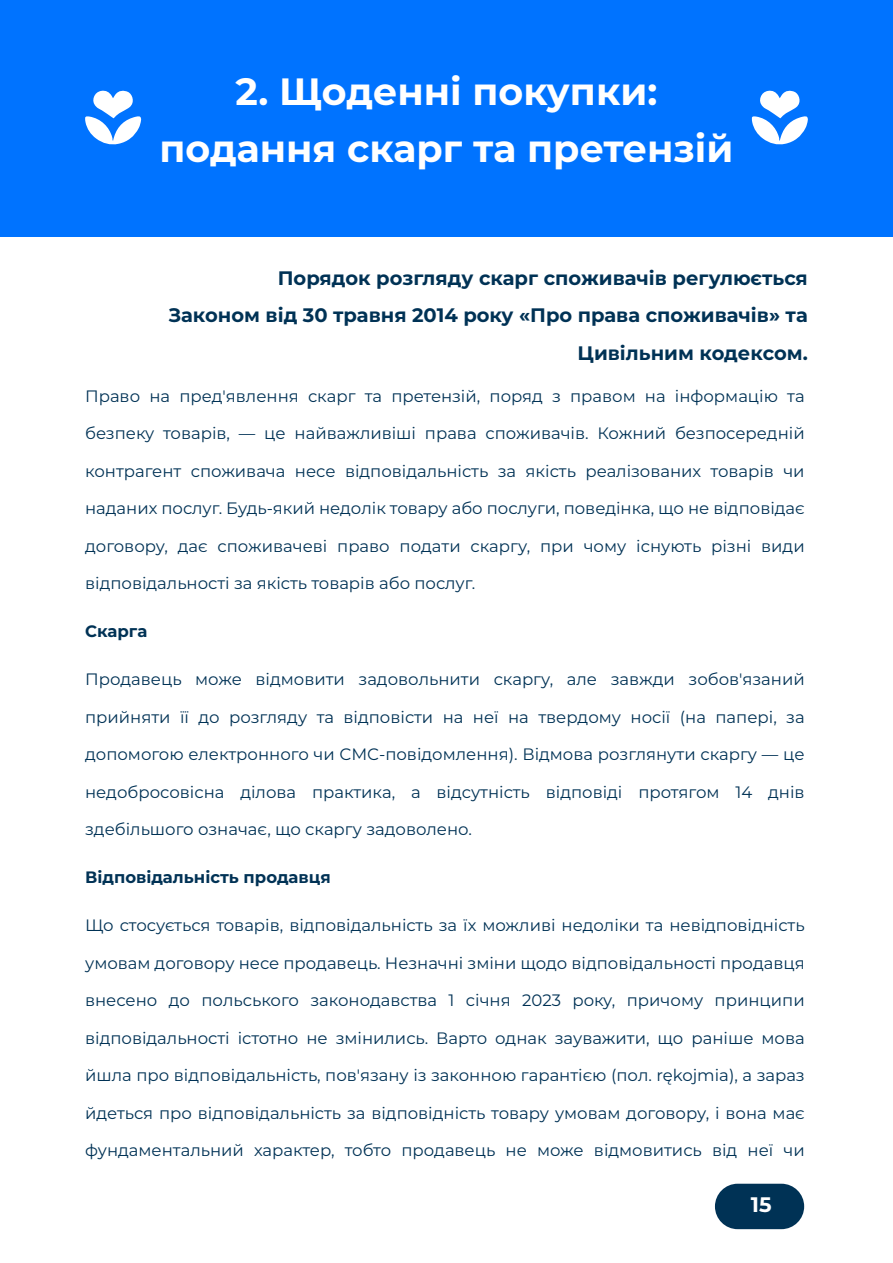
<style>
.page{position:relative;width:893px;height:1263px;background:#fff}
.page>*{position:absolute;margin:0;border:0;box-sizing:border-box;transform-origin:0 0}
.t1{font:700 37.95px/57px "Montserrat";color:#fff;text-align:center}
.t2{font:700 21px "Montserrat";color:#fff}
.t3{font:700 19.5px/37.5px "Montserrat";color:#003255;text-align:right}
.t4{font:16.5px "Montserrat";color:#003255}
.t5{font:700 16.5px "Montserrat";color:#003255}
</style>
<div class="page">
<div style="left:715px;top:1184px;width:89px;height:45px;background:#003255;border-radius:23px"></div>
<div style="left:0;top:0;width:893px;height:236px;background:#0073ff"></div>
<svg style="left:85px;top:90px;width:56px;height:55px"></svg>
<svg style="left:752px;top:90px;width:56px;height:55px"></svg>
<h1 class="t1" style="left:160px;top:61px;width:575px">2. Щоденні покупки: подання скарг та претензій</h1>
<p class="t3" style="left:168px;top:258px;width:641px">Порядок розгляду скарг споживачів регулюється<br>Законом від 30 травня 2014 року «Про права споживачів» та<br>Цивільним кодексом.</p>
<p class="t4" style="left:85px;top:384px;width:721px">Право на пред'явлення скарг та претензій, поряд з правом на інформацію та</p>
<p class="t4" style="left:85px;top:422px;width:721px">безпеку товарів, — це найважливіші права споживачів. Кожний безпосередній</p>
<p class="t4" style="left:85px;top:459px;width:721px">контрагент споживача несе відповідальність за якість реалізованих товарів чи</p>
<p class="t4" style="left:85px;top:497px;width:721px">наданих послуг. Будь-який недолік товару або послуги, поведінка, що не відповідає</p>
<p class="t4" style="left:85px;top:534px;width:721px">договору, дає споживачеві право подати скаргу, при чому існують різні види</p>
<p class="t4" style="left:85px;top:572px;width:392px">відповідальності за якість товарів або послуг.</p>
<p class="t5" style="left:85px;top:619px;width:64px">Скарга</p>
<p class="t4" style="left:85px;top:668px;width:721px">Продавець може відмовити задовольнити скаргу, але завжди зобов'язаний</p>
<p class="t4" style="left:85px;top:705px;width:721px">прийняти її до розгляду та відповісти на неї на твердому носії (на папері, за</p>
<p class="t4" style="left:85px;top:743px;width:721px">допомогою електронного чи СМС-повідомлення). Відмова розглянути скаргу — це</p>
<p class="t4" style="left:85px;top:780px;width:721px">недобросовісна ділова практика, а відсутність відповіді протягом 14 днів</p>
<p class="t4" style="left:85px;top:818px;width:388px">здебільшого означає, що скаргу задоволено.</p>
<p class="t5" style="left:85px;top:865px;width:247px">Відповідальність продавця</p>
<p class="t4" style="left:85px;top:914px;width:721px">Що стосується товарів, відповідальність за їх можливі недоліки та невідповідність</p>
<p class="t4" style="left:85px;top:951px;width:721px">умовам договору несе продавець. Незначні зміни щодо відповідальності продавця</p>
<p class="t4" style="left:85px;top:989px;width:721px">внесено до польського законодавства 1 січня 2023 року, причому принципи</p>
<p class="t4" style="left:85px;top:1027px;width:721px">відповідальності істотно не змінились. Варто однак зауважити, що раніше мова</p>
<p class="t4" style="left:85px;top:1064px;width:721px">йшла про відповідальність, пов'язану із законною гарантією (пол. rękojmia), а зараз</p>
<p class="t4" style="left:85px;top:1102px;width:721px">йдеться про відповідальність за відповідність товару умовам договору, і вона має</p>
<p class="t4" style="left:85px;top:1139px;width:721px">фундаментальний характер, тобто продавець не може відмовитись від неї чи</p>
<p class="t2" style="left:751px;top:1190px;width:22px">15</p>
</div>
